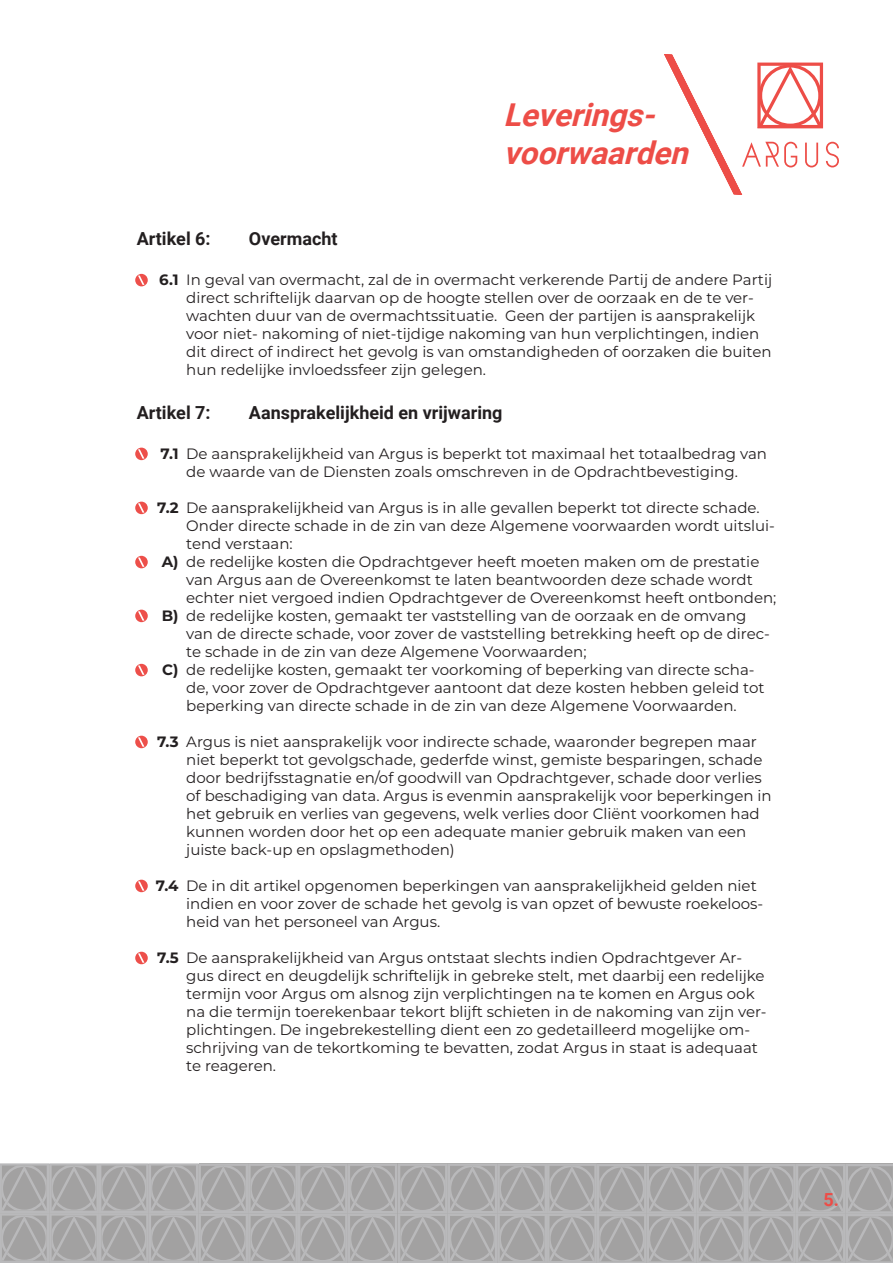
<style>
.page{position:relative;width:893px;height:1263px;background:#fff}
.page>*{position:absolute;margin:0;border:0;box-sizing:border-box;transform-origin:0 0}
.t1{font:italic 700 31.5px/37.8px "Roboto";color:#ed4d47}
.Artikel{font:700 18px "Roboto";color:#231f20}
.Voettekst{font:700 18px "Roboto";color:#ee4c47}
.Teksten{font:15px/18px "Montserrat";color:#231f20}
.Opsomming{font:700 15px "Montserrat";color:#231f20}
</style>
<div class="page">
<svg style="left:0;top:1163px;width:893px;height:100px;background:#aaa"></svg>
<svg style="left:664px;top:54px;width:175px;height:141px"></svg>
<svg style="left:135px;top:952px;width:13px;height:12px"></svg>
<svg style="left:135px;top:880px;width:13px;height:12px"></svg>
<svg style="left:135px;top:736px;width:13px;height:12px"></svg>
<svg style="left:135px;top:664px;width:13px;height:12px"></svg>
<svg style="left:135px;top:610px;width:13px;height:12px"></svg>
<svg style="left:135px;top:556px;width:13px;height:12px"></svg>
<svg style="left:135px;top:502px;width:13px;height:12px"></svg>
<svg style="left:135px;top:448px;width:13px;height:12px"></svg>
<svg style="left:135px;top:274px;width:13px;height:12px"></svg>
<p class="Artikel" style="left:137px;top:226px;width:75px">Artikel 6:</p>
<p class="Artikel" style="left:249px;top:226px;width:90px">Overmacht</p>
<h1 class="t1" style="left:504px;top:95px;width:196px">Leverings&shy;voorwaarden</h1>
<p class="Opsomming" style="left:159px;top:269px;width:21px">6.1</p>
<p class="Teksten" style="left:186px;top:271px;width:587px">In geval van overmacht, zal de in overmacht verkerende Partij de andere Partij direct schriftelijk daarvan op de hoogte stellen over de oorzaak en de te ver&shy;wachten duur van de overmachtssituatie. Geen der partijen is aansprakelijk voor niet- nakoming of niet-tijdige nakoming van hun verplichtingen, indien dit direct of indirect het gevolg is van omstandigheden of oorzaken die buiten hun redelijke invloedssfeer zijn gelegen.</p>
<p class="Artikel" style="left:137px;top:400px;width:75px">Artikel 7:</p>
<p class="Artikel" style="left:249px;top:400px;width:255px">Aansprakelijkheid en vrijwaring</p>
<p class="Teksten" style="left:186px;top:444px;width:582px">De aansprakelijkheid van Argus is beperkt tot maximaal het totaalbedrag van de waarde van de Diensten zoals omschreven in de Opdrachtbevestiging.</p>
<p class="Teksten" style="left:186px;top:498px;width:590px">De aansprakelijkheid van Argus is in alle gevallen beperkt tot directe schade.<br>Onder directe schade in de zin van deze Algemene voorwaarden wordt uitslui&shy;tend verstaan:</p>
<p class="Teksten" style="left:186px;top:552px;width:592px">de redelijke kosten die Opdrachtgever heeft moeten maken om de prestatie van Argus aan de Overeenkomst te laten beantwoorden deze schade wordt echter niet vergoed indien Opdrachtgever de Overeenkomst heeft ontbonden;</p>
<p class="Teksten" style="left:186px;top:606px;width:585px">de redelijke kosten, gemaakt ter vaststelling van de oorzaak en de omvang van de directe schade, voor zover de vaststelling betrekking heeft op de direc&shy;te schade in de zin van deze Algemene Voorwaarden;</p>
<p class="Teksten" style="left:186px;top:660px;width:580px">de redelijke kosten, gemaakt ter voorkoming of beperking van directe scha&shy;de, voor zover de Opdrachtgever aantoont dat deze kosten hebben geleid tot beperking van directe schade in de zin van deze Algemene Voorwaarden.</p>
<p class="Teksten" style="left:186px;top:732px;width:587px">Argus is niet aansprakelijk voor indirecte schade, waaronder begrepen maar niet beperkt tot gevolgschade, gederfde winst, gemiste besparingen, schade door bedrijfsstagnatie en/of goodwill van Opdrachtgever, schade door verlies of beschadiging van data. Argus is evenmin aansprakelijk voor beperkingen in het gebruik en verlies van gegevens, welk verlies door Cliënt voorkomen had kunnen worden door het op een adequate manier gebruik maken van een juiste back-up en opslagmethoden)</p>
<p class="Teksten" style="left:186px;top:876px;width:579px">De in dit artikel opgenomen beperkingen van aansprakelijkheid gelden niet indien en voor zover de schade het gevolg is van opzet of bewuste roekeloos&shy;heid van het personeel van Argus.</p>
<p class="Teksten" style="left:186px;top:948px;width:582px">De aansprakelijkheid van Argus ontstaat slechts indien Opdrachtgever Ar&shy;gus direct en deugdelijk schriftelijk in gebreke stelt, met daarbij een redelijke termijn voor Argus om alsnog zijn verplichtingen na te komen en Argus ook na die termijn toerekenbaar tekort blijft schieten in de nakoming van zijn ver&shy;plichtingen. De ingebrekestelling dient een zo gedetailleerd mogelijke om&shy;schrijving van de tekortkoming te bevatten, zodat Argus in staat is adequaat te reageren.</p>
<p class="Opsomming" style="left:160px;top:443px;width:20px">7.1</p>
<p class="Opsomming" style="left:157px;top:497px;width:23px">7.2</p>
<p class="Opsomming" style="left:162px;top:551px;width:18px">A)</p>
<p class="Opsomming" style="left:162px;top:605px;width:18px">B)</p>
<p class="Opsomming" style="left:162px;top:659px;width:18px">C)</p>
<p class="Opsomming" style="left:157px;top:731px;width:23px">7.3</p>
<p class="Opsomming" style="left:156px;top:875px;width:24px">7.4</p>
<p class="Opsomming" style="left:157px;top:947px;width:23px">7.5</p>
<p class="Voettekst" style="left:824px;top:1187px;width:17px">5.</p>
</div>
